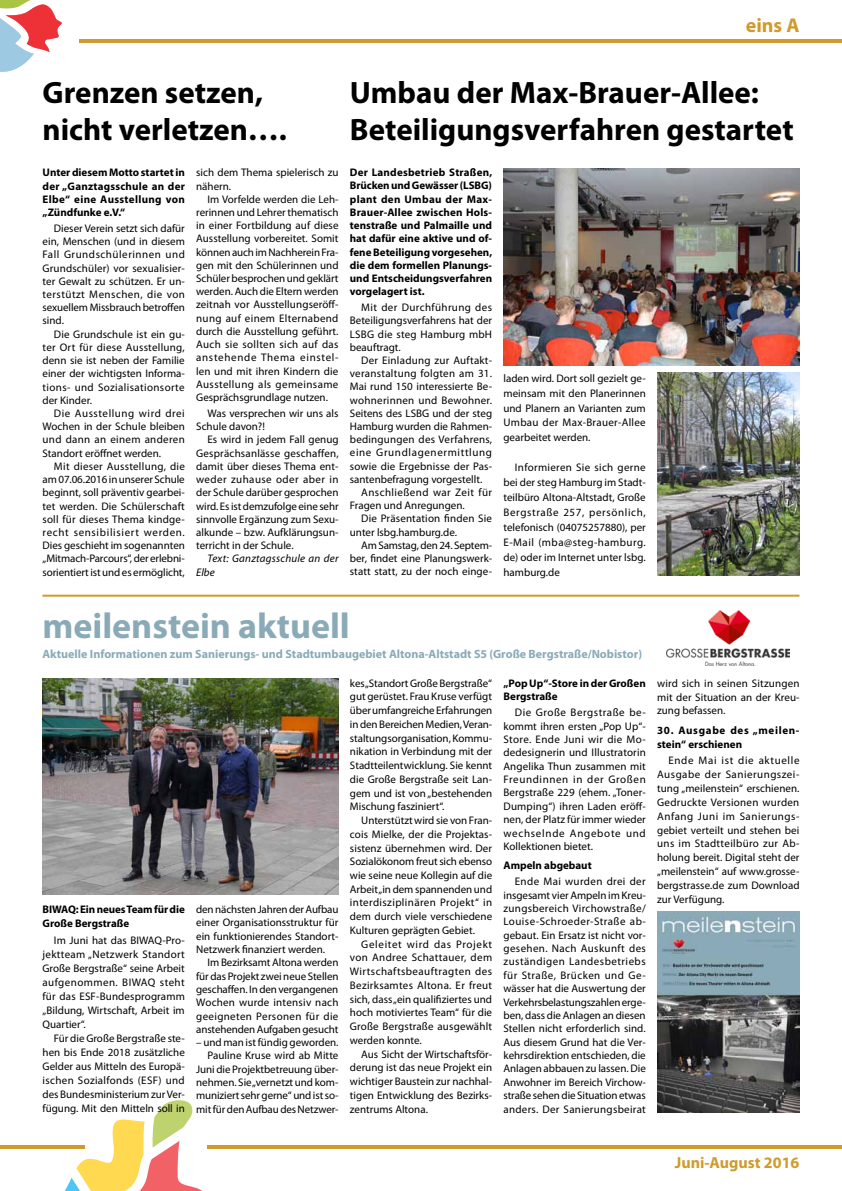
<style>
.page{position:relative;width:842px;height:1191px;background:#fff}
.page>*{position:absolute;margin:0;border:0;box-sizing:border-box;transform-origin:0 0}
.t1{font:700 36px "Myriad Pro";color:#8aaab8}
.t2{font:700 31px/37.2px "Myriad Pro";color:#000}
.t3{font:700 20px "Myriad Pro";color:#d09b2c}
.t4{font:700 16px "Myriad Pro";color:#d09b2c}
.t5{font:700 12px "Myriad Pro";color:#8aaab8}
.t6{font:11px/13.2px "Myriad Pro";color:#000;text-align:justify}
.t7{font:700 11px/13.2px "Myriad Pro";color:#000}
.t8{font:11px "Myriad Pro";letter-spacing:.02em;color:#000}
.t9{font:11px "Myriad Pro";letter-spacing:.025em;color:#000}
.t10{font:700 11px/13.8px "Myriad Pro";letter-spacing:.045em;color:#000}
.t11{font:italic 11px/13.2px "Myriad Pro";letter-spacing:.02em;color:#000}
.t12{font:11px "Myriad Pro";letter-spacing:.055em;color:#000}
.t13{font:11px "Myriad Pro";letter-spacing:.04em;color:#000}
</style>
<div class="page">
<svg style="left:17px;top:1100px;width:195px;height:91px"></svg>
<svg style="left:0;top:0;width:62px;height:72px"></svg>
<hr style="left:80px;top:40px;width:762px;height:3px;background:#d09b2c">
<hr style="left:0;top:1145px;width:85px;height:3px;background:#d09b2c">
<hr style="left:207px;top:1145px;width:635px;height:3px;background:#d09b2c">
<hr style="left:43px;top:594px;width:756px;height:2px;background:#d09b2c">
<img style="left:667px;top:611px;width:123px;height:54px">
<img style="left:657px;top:911px;width:142px;height:201px">
<img style="left:43px;top:678px;width:295px;height:216px">
<img style="left:503px;top:169px;width:296px;height:197px">
<img style="left:657px;top:372px;width:142px;height:203px">
<h3 class="t3" style="left:746px;top:12px;width:55px">eins A</h3>
<h2 class="t2" style="left:43px;top:73px;width:246px">Grenzen setzen, nicht verletzen….</h2>
<p class="t7" style="left:43px;top:166px;width:144px;text-align:justify">Unter diesem Motto startet in der „Ganztagsschule an der Elbe“ eine Ausstellung von „Zündfunke e.V.“</p>
<p class="t6" style="left:43px;top:221px;width:144px;text-indent:11px">Dieser Verein setzt sich dafür ein, Menschen (und in diesem Fall Grundschülerinnen und Grundschüler) vor sexualisier&shy;ter Gewalt zu schützen. Er un&shy;terstützt Menschen, die von sexuellem Missbrauch betroffen sind.</p>
<p class="t6" style="left:43px;top:327px;width:144px;text-indent:11px">Die Grundschule ist ein gu&shy;ter Ort für diese Ausstellung, denn sie ist neben der Familie einer der wichtigsten Informa&shy;tions- und Sozialisationsorte der Kinder.</p>
<p class="t6" style="left:43px;top:406px;width:144px;text-indent:11px">Die Ausstellung wird drei Wochen in der Schule bleiben und dann an einem anderen Standort eröffnet werden.</p>
<p class="t6" style="left:43px;top:459px;width:144px;text-indent:11px">Mit dieser Ausstellung, die am 07.06.2016 in unserer Schule beginnt, soll präventiv gearbei&shy;tet werden. Die Schülerschaft soll für dieses Thema kindge&shy;recht sensibilisiert werden.<br>Dies geschieht im sogenannten „Mitmach-Parcours“, der erlebni&shy;sorientiert ist und es ermöglicht,</p>
<p class="t6" style="left:196px;top:166px;width:144px">sich dem Thema spielerisch zu nähern.</p>
<p class="t6" style="left:196px;top:192px;width:144px;text-indent:11px">Im Vorfelde werden die Leh&shy;rerinnen und Lehrer thematisch in einer Fortbildung auf diese Ausstellung vorbereitet. Somit können auch im Nachherein Fra&shy;gen mit den Schülerinnen und Schüler besprochen und geklärt werden. Auch die Eltern werden zeitnah vor Ausstellungseröff&shy;nung auf einem Elternabend durch die Ausstellung geführt.<br>Auch sie sollten sich auf das anstehende Thema einstel&shy;len und mit ihren Kindern die Ausstellung als gemeinsame Gesprächsgrundlage nutzen.</p>
<p class="t6" style="left:196px;top:406px;width:144px;text-indent:11px">Was versprechen wir uns als<br>Schule davon?!</p>
<p class="t6" style="left:196px;top:433px;width:144px;text-indent:11px">Es wird in jedem Fall genug Gesprächsanlässe geschaffen, damit über dieses Thema ent&shy;weder zuhause oder aber in der Schule darüber gesprochen wird. Es ist demzufolge eine sehr sinnvolle Ergänzung zum Sexu&shy;alkunde – bzw. Aufklärungsun&shy;terricht in der Schule.</p>
<p class="t11" style="left:196px;top:552px;width:144px;text-indent:11px">Text: Ganztagsschule an der<br>Elbe</p>
<h2 class="t2" style="left:350px;top:73px;width:445px">Umbau der Max-Brauer-Allee:<br>Beteiligungsverfahren gestartet</h2>
<p class="t7" style="left:350px;top:166px;width:144px;text-align:justify">Der Landesbetrieb Straßen, Brücken und Gewässer (LSBG) plant den Umbau der Max-Brauer-Allee zwischen Hols&shy;tenstraße und Palmaille und hat dafür eine aktive und of&shy;fene Beteiligung vorgesehen, die dem formellen Planungs&shy;und Entscheidungsverfahren vorgelagert ist.</p>
<p class="t6" style="left:350px;top:301px;width:144px;text-indent:11px">Mit der Durchführung des Beteiligungsverfahrens hat der LSBG die steg Hamburg mbH beauftragt.</p>
<p class="t8" style="left:361px;top:353px;width:132px">Der Einladung zur Auftakt-</p>
<p class="t9" style="left:350px;top:367px;width:144px">veranstaltung folgten am 31.</p>
<p class="t6" style="left:350px;top:380px;width:144px">Mai rund 150 interessierte Be-</p>
<p class="t9" style="left:350px;top:393px;width:144px">wohnerinnen und Bewohner.</p>
<p class="t6" style="left:350px;top:406px;width:144px">Seitens des LSBG und der steg</p>
<p class="t6" style="left:350px;top:419px;width:144px">Hamburg wurden die Rahmen-</p>
<p class="t8" style="left:350px;top:433px;width:144px">bedingungen des Verfahrens,</p>
<p class="t12" style="left:350px;top:446px;width:144px">eine Grundlagenermittlung</p>
<p class="t6" style="left:350px;top:459px;width:144px">sowie die Ergebnisse der Pas-</p>
<p class="t6" style="left:350px;top:472px;width:134px">santenbefragung vorgestellt.</p>
<p class="t13" style="left:361px;top:485px;width:133px">Anschließend war Zeit für</p>
<p class="t6" style="left:350px;top:499px;width:116px">Fragen und Anregungen.</p>
<p class="t6" style="left:361px;top:512px;width:132px">Die Präsentation finden Sie</p>
<p class="t6" style="left:350px;top:525px;width:109px">unter lsbg.hamburg.de.</p>
<p class="t6" style="left:361px;top:538px;width:132px">Am Samstag, den 24. Septem-</p>
<p class="t6" style="left:350px;top:551px;width:144px">ber, findet eine Planungswerk-</p>
<p class="t6" style="left:350px;top:565px;width:144px">statt statt, zu der noch einge-</p>
<p class="t6" style="left:503px;top:370px;width:144px;line-height:14.9px">laden wird. Dort soll gezielt ge&shy;meinsam mit den Planerinnen und Planern an Varianten zum Umbau der Max-Brauer-Allee gearbeitet werden.</p>
<p class="t6" style="left:503px;top:460px;width:144px;line-height:14.9px;text-indent:11px">Informieren Sie sich gerne bei der steg Hamburg im Stadt&shy;teilbüro Altona-Altstadt, Große Bergstraße 257, persönlich, telefonisch (04075257880), per E-Mail (mba@steg-hamburg. de) oder im Internet unter lsbg. hamburg.de</p>
<h1 class="t1" style="left:43px;top:603px;width:309px">meilenstein aktuell</h1>
<p class="t5" style="left:43px;top:646px;width:601px">Aktuelle Informationen zum Sanierungs- und Stadtumbaugebiet Altona-Altstadt S5 (Große Bergstraße/Nobistor)</p>
<p class="t7" style="left:43px;top:902px;width:144px;line-height:14px">BIWAQ: Ein neues Team für die<br>Große Bergstraße</p>
<p class="t6" style="left:43px;top:933px;width:144px;line-height:14px;text-indent:11px">Im Juni hat das BIWAQ-Pro&shy;jektteam „Netzwerk Standort Große Bergstraße“ seine Arbeit aufgenommen. BIWAQ steht für das ESF-Bundesprogramm „Bildung, Wirtschaft, Arbeit im Quartier“.</p>
<p class="t6" style="left:43px;top:1031px;width:144px;line-height:14px;text-indent:11px">Für die Große Bergstraße ste&shy;hen bis Ende 2018 zusätzliche Gelder aus Mitteln des Europä&shy;ischen Sozialfonds (ESF) und des Bundesministerium zur Ver&shy;fügung. Mit den Mitteln soll in</p>
<p class="t6" style="left:196px;top:902px;width:144px">den nächsten Jahren der Aufbau einer Organisationsstruktur für ein funktionierendes Standort-Netzwerk finanziert werden.</p>
<p class="t6" style="left:196px;top:955px;width:144px;text-indent:11px">Im Bezirksamt Altona werden für das Projekt zwei neue Stellen geschaffen. In den vergangenen Wochen wurde intensiv nach geeigneten Personen für die anstehenden Aufgaben gesucht</p>
<p class="t6" style="left:196px;top:1035px;width:144px;text-align:right">– und man ist fündig geworden.<br>Pauline Kruse wird ab Mitte<br>Juni die Projektbetreuung über&shy;nehmen. Sie „vernetzt und kom&shy;muniziert sehr gerne“ und ist so&shy;mit für den Aufbau des Netzwer-</p>
<p class="t6" style="left:350px;top:676px;width:144px;line-height:13.7px">kes „Standort Große Bergstraße“ gut gerüstet. Frau Kruse verfügt über umfangreiche Erfahrungen in den Bereichen Medien, Veran&shy;staltungsorganisation, Kommu&shy;nikation in Verbindung mit der Stadtteilentwicklung. Sie kennt die Große Bergstraße seit Lan&shy;gem und ist von „bestehenden Mischung fasziniert“.</p>
<p class="t6" style="left:350px;top:813px;width:144px;line-height:13.7px;text-indent:11px">Unterstützt wird sie von Fran&shy;cois Mielke, der die Projektas&shy;sistenz übernehmen wird. Der Sozialökonom freut sich ebenso wie seine neue Kollegin auf die Arbeit „in dem spannenden und interdisziplinären Projekt“ in dem durch viele verschiedene Kulturen geprägten Gebiet.</p>
<p class="t6" style="left:350px;top:937px;width:144px;line-height:13.7px;text-indent:11px">Geleitet wird das Projekt von Andree Schattauer, dem Wirtschaftsbeauftragten des Bezirksamtes Altona. Er freut sich, dass „ein qualifiziertes und hoch motiviertes Team“ für die Große Bergstraße ausgewählt werden konnte.</p>
<p class="t6" style="left:350px;top:1047px;width:144px;line-height:13.7px;text-indent:11px">Aus Sicht der Wirtschaftsför&shy;derung ist das neue Projekt ein wichtiger Baustein zur nachhal&shy;tigen Entwicklung des Bezirks&shy;zentrums Altona.</p>
<p class="t7" style="left:503px;top:676px;width:144px">„Pop Up“-Store in der Großen<br>Bergstraße</p>
<p class="t6" style="left:503px;top:705px;width:144px;text-indent:11px">Die Große Bergstraße be&shy;kommt ihren ersten „Pop Up“- Store. Ende Juni wir die Mo&shy;dedesignerin und Illustratorin Angelika Thun zusammen mit Freundinnen in der Großen Bergstraße 229 (ehem. „Toner-Dumping“) ihren Laden eröff&shy;nen, der Platz für immer wieder wechselnde Angebote und Kollektionen bietet.</p>
<p class="t7" style="left:503px;top:858px;width:90px">Ampeln abgebaut</p>
<p class="t6" style="left:503px;top:874px;width:144px;text-indent:11px">Ende Mai wurden drei der insgesamt vier Ampeln im Kreu&shy;zungsbereich Virchowstraße/ Louise-Schroeder-Straße ab&shy;gebaut. Ein Ersatz ist nicht vor&shy;gesehen. Nach Auskunft des zuständigen Landesbetriebs für Straße, Brücken und Ge&shy;wässer hat die Auswertung der Verkehrsbelastungszahlen erge&shy;ben, dass die Anlagen an diesen Stellen nicht erforderlich sind.<br>Aus diesem Grund hat die Ver&shy;kehrsdirektion entschieden, die Anlagen abbauen zu lassen. Die Anwohner im Bereich Virchow&shy;straße sehen die Situation etwas anders. Der Sanierungsbeirat</p>
<p class="t6" style="left:657px;top:676px;width:144px;line-height:13.8px">wird sich in seinen Sitzungen mit der Situation an der Kreu&shy;zung befassen.</p>
<p class="t10" style="left:657px;top:723px;width:144px">30. Ausgabe des „meilen&shy;stein“ erschienen</p>
<p class="t6" style="left:657px;top:753px;width:144px;line-height:13.8px;text-indent:11px">Ende Mai ist die aktuelle Ausgabe der Sanierungszei&shy;tung „meilenstein“ erschienen.<br>Gedruckte Versionen wurden Anfang Juni im Sanierungs&shy;gebiet verteilt und stehen bei uns im Stadtteilbüro zur Ab&shy;holung bereit. Digital steht der „meilenstein“ auf www.grosse&shy;bergstrasse.de zum Download zur Verfügung.</p>
<h3 class="t4" style="left:675px;top:1152px;width:126px">Juni-August 2016</h3>
</div>
